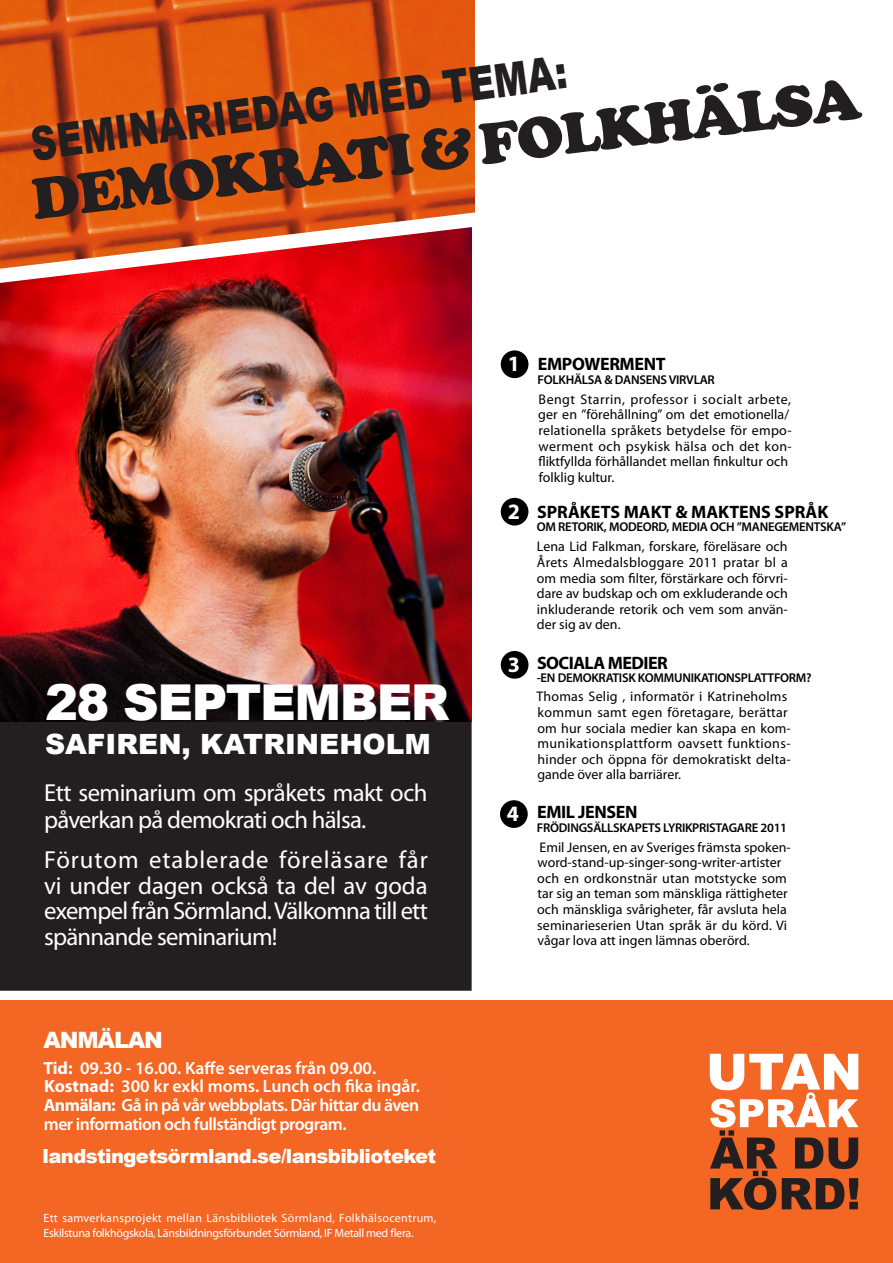
<style>
.page{position:relative;width:893px;height:1263px;background:#fff}
.page>*{position:absolute;margin:0;border:0;box-sizing:border-box;transform-origin:0 0}
.beskrivning{font:57px "Cooper Black Std";color:#231f20}
.beskrivning-2{font:900 49.5px "Arial";letter-spacing:-.03em;color:#fff}
.beskrivning-3{font:900 46.5px "Arial";color:#231f20;scale:.76 1}
.beskrivning-4{font:900 27.9px "Arial";color:#fff}
.beskrivning-5{font:24.75px/25.5px "Myriad Pro";letter-spacing:-.03em;color:#fff}
.beskrivning-6{font:900 22.5px "Arial";letter-spacing:-.05em;color:#fff}
.beskrivning-7{font:700 22.05px "Myriad Pro";color:#fff}
.beskrivning-8{font:900 19.5px "Arial";letter-spacing:-.03em;color:#fff}
.beskrivning-9{font:700 18px "Myriad Pro";letter-spacing:-.02em;color:#000}
.beskrivning-10{font:700 18px "Myriad Pro";color:#000}
.beskrivning-11{font:600 17.7px "Myriad Pro";color:#fff}
.beskrivning-12{font:600 17.7px/19.5px "Myriad Pro";letter-spacing:-.03em;color:#fff}
.beskrivning-13{font:13.95px/15.6px "Myriad Pro";letter-spacing:.005em;color:#000}
.beskrivning-14{font:600 12.75px "Myriad Pro";letter-spacing:-.02em;color:#000}
.beskrivning-15{font:12px/14.2px "Myriad Pro";letter-spacing:-.01em;color:#fff}
.s1{font-weight:700}
</style>
<div class="page">
<div style="left:0;top:283px;width:472px;height:708px;background:#231f20"></div>
<div style="left:0;top:1000px;width:893px;height:263px;background:#f36624"></div>
<svg style="left:710px;top:1054px;width:148px;height:156px"></svg>
<img style="left:1px;top:283px;width:471px;height:439px">
<img style="left:0;top:0;width:475px;height:165px">
<svg style="left:0;top:165px;width:475px;height:118px"></svg>
<div style="left:501px;top:350px;width:27px;height:28px;background:#000;border-radius:50%"></div>
<div style="left:501px;top:651px;width:27px;height:28px;background:#000;border-radius:50%"></div>
<div style="left:501px;top:498px;width:27px;height:27px;background:#000;border-radius:50%"></div>
<div style="left:500px;top:800px;width:28px;height:28px;background:#000;border-radius:50%"></div>
<p class="beskrivning-3" style="left:27px;top:112px;width:712px;rotate:-8deg">SEMINARIEDAG MED TEMA:</p>
<p class="beskrivning" style="left:28px;top:165px;width:836px;rotate:-7deg">DEMOKRATI &amp; FOLKHÄLSA</p>
<p class="beskrivning-2" style="left:45px;top:666px;width:406px">28 SEPTEMBER</p>
<p class="beskrivning-4" style="left:45px;top:723px;width:387px">SAFIREN, KATRINEHOLM</p>
<p class="beskrivning-5" style="left:44px;top:778px;width:385px;line-height:27.6px">Ett seminarium om språkets makt och påverkan på demokrati och hälsa.</p>
<p class="beskrivning-5" style="left:44px;top:847px;width:385px;text-align:justify">Förutom etablerade föreläsare får vi under dagen också ta del av goda exempel från Sörmland. Välkomna till ett spännande seminarium!</p>
<p class="beskrivning-6" style="left:43px;top:1023px;width:121px">ANMÄLAN</p>
<p class="beskrivning-11" style="left:43px;top:1057px;width:334px"><span class="s1">Tid:</span> 09.30 - 16.00. Kaffe serveras från 09.00.</p>
<p class="beskrivning-11" style="left:44px;top:1075px;width:377px"><span class="s1">Kostnad:</span> 300 kr exkl moms. Lunch och fika ingår.</p>
<p class="beskrivning-12" style="left:44px;top:1095px;width:377px"><span class="s1">Anmälan:</span> Gå in på vår webbplats. Där hittar du även mer information och fullständigt program.</p>
<p class="beskrivning-8" style="left:43px;top:1142px;width:395px">landstingetsörmland.se/lansbiblioteket</p>
<p class="beskrivning-15" style="left:43px;top:1211px;width:394px">Ett samverkansprojekt mellan Länsbibliotek Sörmland, Folkhälsocentrum,<br>Eskilstuna folkhögskola, Länsbildningsförbundet Sörmland, IF Metall med flera.</p>
<p class="beskrivning-7" style="left:508px;top:349px;width:14px">1</p>
<p class="beskrivning-9" style="left:538px;top:352px;width:129px">EMPOWERMENT</p>
<p class="beskrivning-14" style="left:538px;top:371px;width:179px">FOLKHÄLSA &amp; DANSENS VIRVLAR</p>
<p class="beskrivning-13" style="left:538px;top:391px;width:255px">Bengt Starrin, professor i socialt arbete, ger en ”förehållning” om det emotionella/ relationella språkets betydelse för empo&shy;werment och psykisk hälsa och det kon&shy;fliktfyllda förhållandet mellan finkultur och folklig kultur.</p>
<p class="beskrivning-7" style="left:508px;top:497px;width:14px">2</p>
<p class="beskrivning-10" style="left:537px;top:500px;width:293px">SPRÅKETS MAKT &amp; MAKTENS SPRÅK</p>
<p class="beskrivning-14" style="left:537px;top:519px;width:311px">OM RETORIK, MODEORD, MEDIA OCH ”MANEGEMENTSKA”</p>
<p class="beskrivning-13" style="left:537px;top:539px;width:252px;text-align:justify">Lena Lid Falkman, forskare, föreläsare och Årets Almedalsbloggare 2011 pratar bl a om media som filter, förstärkare och förvri&shy;dare av budskap och om exkluderande och inkluderande retorik och vem som använ&shy;der sig av den.</p>
<p class="beskrivning-7" style="left:508px;top:650px;width:14px">3</p>
<p class="beskrivning-9" style="left:537px;top:651px;width:132px">SOCIALA MEDIER</p>
<p class="beskrivning-14" style="left:537px;top:670px;width:276px">-EN DEMOKRATISK KOMMUNIKATIONSPLATTFORM?</p>
<p class="beskrivning-13" style="left:536px;top:689px;width:256px">Thomas Selig , informatör i Katrineholms kommun samt egen företagare, berättar om hur sociala medier kan skapa en kom&shy;munikationsplattform oavsett funktions&shy;hinder och öppna för demokratiskt delta&shy;gande över alla barriärer.</p>
<p class="beskrivning-7" style="left:507px;top:799px;width:14px">4</p>
<p class="beskrivning-9" style="left:537px;top:800px;width:102px">EMIL JENSEN</p>
<p class="beskrivning-14" style="left:537px;top:819px;width:252px">FRÖDINGSÄLLSKAPETS LYRIKPRISTAGARE 2011</p>
<p class="beskrivning-13" style="left:537px;top:839px;width:255px">Emil Jensen, en av Sveriges främsta spoken&shy;word-stand-up-singer-song-writer-artister och en ordkonstnär utan motstycke som tar sig an teman som mänskliga rättigheter och mänskliga svårigheter, får avsluta hela seminarieserien Utan språk är du körd. Vi vågar lova att ingen lämnas oberörd.</p>
</div>
